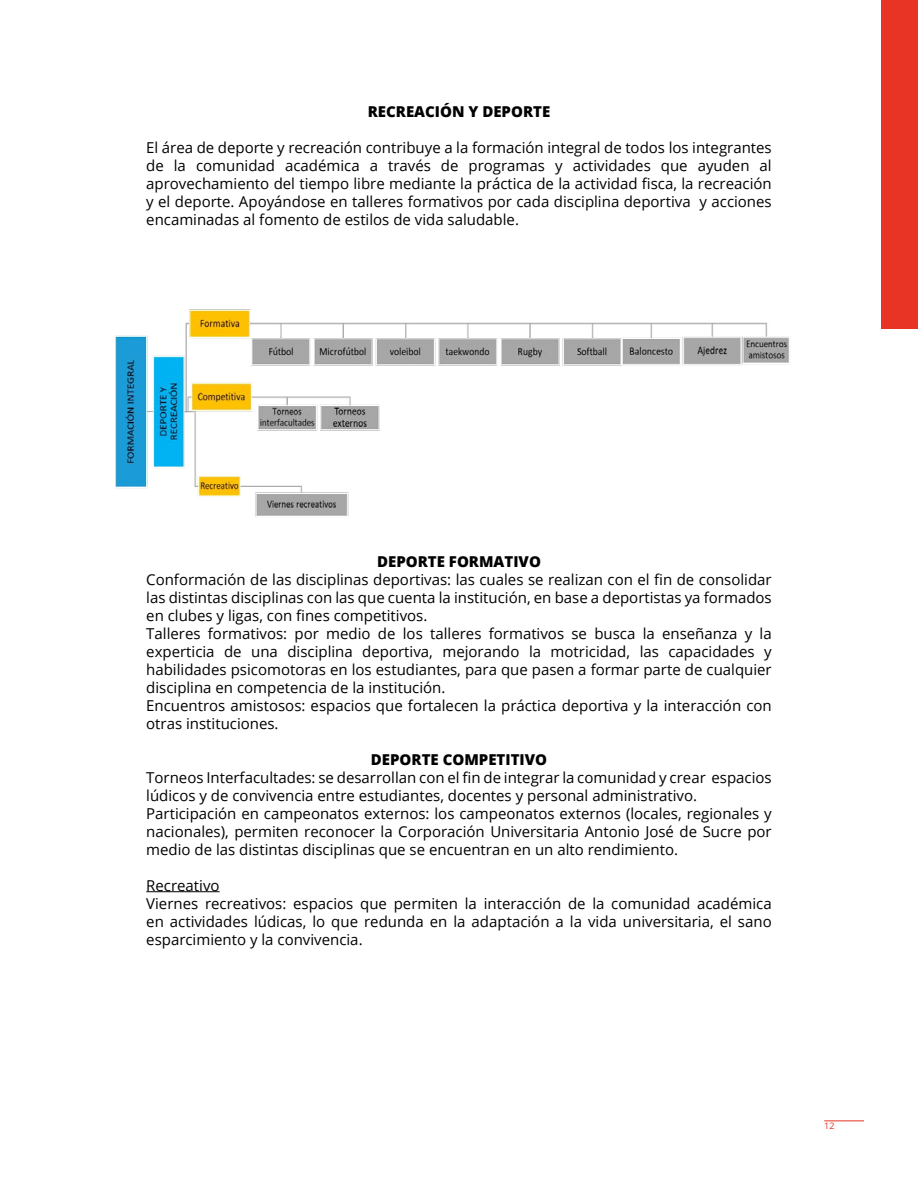
<style>
.page{position:relative;width:918px;height:1188px;background:#fff}
.page>*{position:absolute;margin:0;border:0;box-sizing:border-box;transform-origin:0 0}
.t1{font:15px/18px "Open Sans";color:#000}
.t2{font:800 15px "Open Sans";color:#000}
.t3{font:9px "Open Sans";color:#e73424}
</style>
<div class="page">
<hr style="left:824px;top:1120px;width:40px;height:1px;background:#e73424">
<img style="left:115px;top:309px;width:676px;height:208px">
<hr style="left:146px;top:891px;width:74px;height:1px;background:#000">
<div style="left:881px;top:0;width:37px;height:328px;background:#e73424"></div>
<p class="t2" style="left:368px;top:100px;width:184px">RECREACIÓN Y DEPORTE</p>
<p class="t1" style="left:146px;top:138px;width:627px;text-align:justify">El área de deporte y recreación contribuye a la formación integral de todos los integrantes de la comunidad académica a través de programas y actividades que ayuden al aprovechamiento del tiempo libre mediante la práctica de la actividad fisca, la recreación y el deporte. Apoyándose en talleres formativos por cada disciplina deportiva y acciones encaminadas al fomento de estilos de vida saludable.</p>
<p class="t2" style="left:377px;top:550px;width:165px">DEPORTE FORMATIVO</p>
<p class="t1" style="left:146px;top:570px;width:627px">Conformación de las disciplinas deportivas: las cuales se realizan con el fin de consolidar las distintas disciplinas con las que cuenta la institución, en base a deportistas ya formados en clubes y ligas, con fines competitivos.<br>Talleres formativos: por medio de los talleres formativos se busca la enseñanza y la experticia de una disciplina deportiva, mejorando la motricidad, las capacidades y habilidades psicomotoras en los estudiantes, para que pasen a formar parte de cualquier disciplina en competencia de la institución.<br>Encuentros amistosos: espacios que fortalecen la práctica deportiva y la interacción con otras instituciones.</p>
<p class="t2" style="left:371px;top:748px;width:178px">DEPORTE COMPETITIVO</p>
<p class="t1" style="left:146px;top:768px;width:627px">Torneos Interfacultades: se desarrollan con el fin de integrar la comunidad y crear espacios lúdicos y de convivencia entre estudiantes, docentes y personal administrativo.<br>Participación en campeonatos externos: los campeonatos externos (locales, regionales y nacionales), permiten reconocer la Corporación Universitaria Antonio José de Sucre por medio de las distintas disciplinas que se encuentran en un alto rendimiento.</p>
<p class="t1" style="left:146px;top:876px;width:627px">Recreativo<br>Viernes recreativos: espacios que permiten la interacción de la comunidad académica en actividades lúdicas, lo que redunda en la adaptación a la vida universitaria, el sano esparcimiento y la convivencia.</p>
<p class="t3" style="left:824px;top:1120px;width:12px">12</p>
</div>
